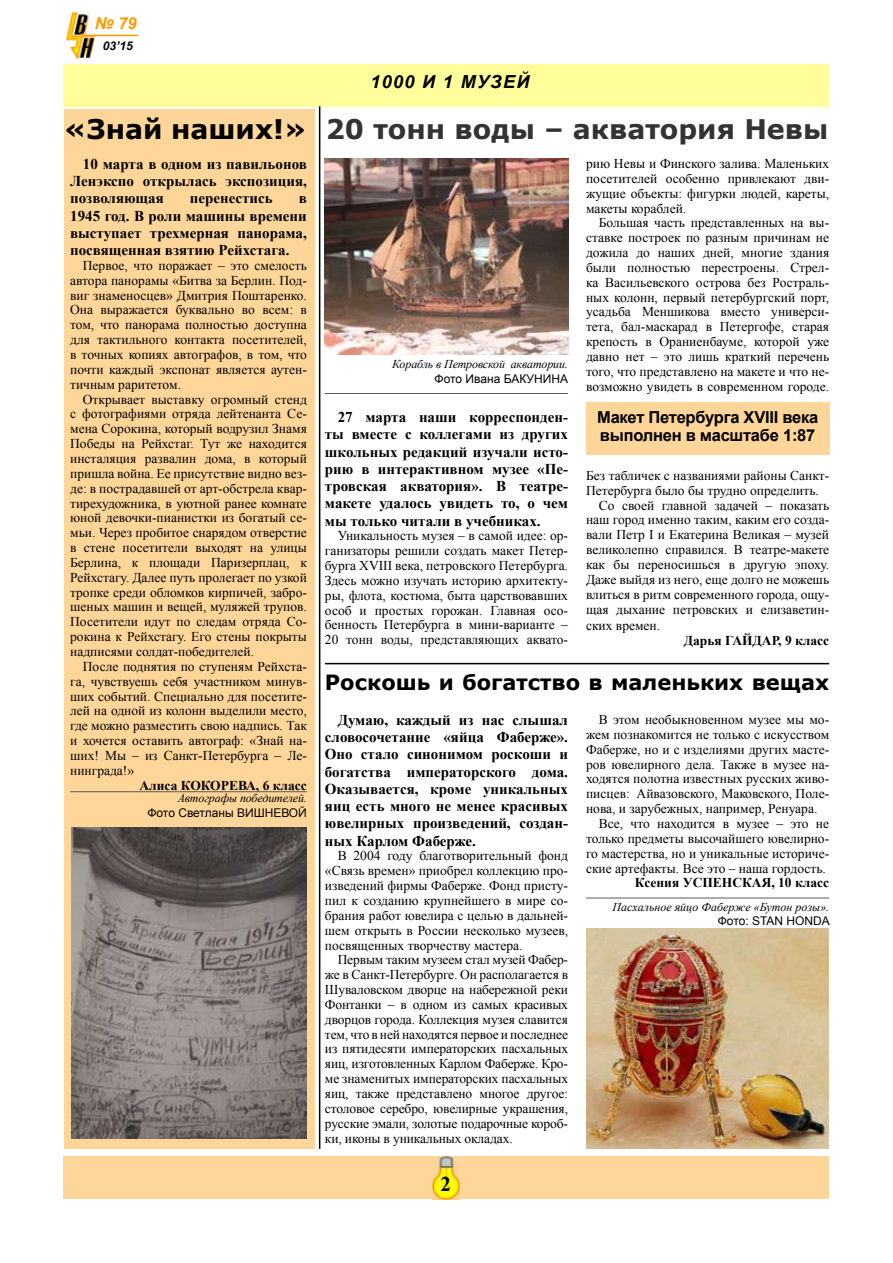
<style>
.page{position:relative;width:893px;height:1263px;background:#fff}
.page>*{position:absolute;margin:0;border:0;box-sizing:border-box;transform-origin:0 0}
.t1{font:700 27px "Verdana";color:#333}
.t2{font:700 27px "Verdana";color:#000}
.t3{font:700 21px "Verdana";color:#000}
.t4{font:700 21px "Times New Roman";color:#000}
.t5{font:italic 700 18px "Arial";letter-spacing:.075em;color:#000}
.t6{font:700 16.5px/18px "Arial";letter-spacing:-.015em;color:#000}
.t7{font:italic 700 16.5px "Arial";color:#f90}
.t8{font:700 15px/17.2px "Times New Roman";color:#000;text-align:justify}
.t9{font:13.5px/14.9px "Times New Roman";color:#000;text-align:justify}
.t10{font:700 13.5px "Times New Roman";color:#000}
.t11{font:italic 12px "Times New Roman";letter-spacing:-.01em;color:#000}
.t12{font:12px "Arial";color:#000}
.t13{font:italic 700 12px "Arial";color:#000}
</style>
<div class="page">
<div style="left:64px;top:110px;width:250px;height:1039px;background:#ffd69a"></div>
<div style="left:64px;top:1157px;width:765px;height:42px;background:#ffd69a"></div>
<img style="left:432px;top:1157px;width:27px;height:42px">
<img style="left:66px;top:12px;width:29px;height:48px">
<hr style="left:83px;top:35px;width:55px;height:1px;background:#f90">
<div style="left:64px;top:64px;width:765px;height:42px;background:#fffe9a"></div>
<img style="left:586px;top:928px;width:242px;height:221px">
<hr style="left:586px;top:898px;width:243px;height:1px;background:#5a5a5a">
<hr style="left:325px;top:663px;width:504px;height:1px;background:#000">
<img style="left:72px;top:827px;width:235px;height:312px">
<hr style="left:70px;top:791px;width:237px;height:1px;background:#5a5a5a">
<img style="left:325px;top:159px;width:243px;height:196px">
<div style="left:586px;top:403px;width:243px;height:52px;background:#ffd69a"></div>
<hr style="left:325px;top:393px;width:243px;height:1px;background:#5a5a5a">
<hr style="left:319px;top:106px;width:1px;height:1043px;background:#000">
<p class="t7" style="left:95px;top:12px;width:43px">№ 79</p>
<p class="t13" style="left:103px;top:38px;width:32px">03’15</p>
<h1 class="t2" style="left:64px;top:110px;width:245px">«Знай наших!»</h1>
<p class="t8" style="left:70px;top:155px;width:238px;text-indent:13px">10 марта в одном из павильонов Ленэкспо открылась экспозиция, позволяющая</p>
<p class="t8" style="left:190px;top:189px;width:85px">перенестись</p>
<p class="t8" style="left:70px;top:189px;width:238px;text-indent:229px">в 1945 год. В роли машины времени выступает трехмерная панорама, посвященная взятию Рейхстага.</p>
<p class="t9" style="left:70px;top:258px;width:238px;text-indent:13px">Первое, что поражает – это смелость автора панорамы «Битва за Берлин. Под&shy;виг знаменосцев» Дмитрия Поштаренко.<br>Она выражается буквально во всем: в том, что панорама полностью доступна для тактильного контакта посетителей, в точных копиях автографов, в том, что почти каждый экспонат является аутен&shy;тичным раритетом.</p>
<p class="t9" style="left:70px;top:391px;width:238px;text-indent:13px">Открывает выставку огромный стенд с фотографиями отряда лейтенанта Се&shy;мена Сорокина, который водрузил Знамя Победы на Рейхстаг. Тут же находится инсталяция развалин дома, в который пришла война. Ее присутствие видно вез&shy;де: в пострадавшей от арт-обстрела квар&shy;тирехудожника, в уютной ранее комнате юной девочки-пианистки из богатый се&shy;мьи. Через пробитое снарядом отверстие в стене посетители выходят на улицы Берлина, к площади Паризерплац, к Рейхстагу. Далее путь пролегает по узкой тропке среди обломков кирпичей, забро&shy;шеных машин и вещей, муляжей трупов.<br>Посетители идут по следам отряда Со&shy;рокина к Рейхстагу. Его стены покрыты надписями солдат-победителей.</p>
<p class="t9" style="left:70px;top:659px;width:238px;text-indent:13px">После поднятия по ступеням Рейхста&shy;га, чувствуешь себя участником минув&shy;ших событий. Специально для посетите&shy;лей на одной из колонн выделили место, где можно разместить свою надпись. Так и хочется оставить автограф: «Знай на&shy;ших! Мы – из Санкт-Петербурга – Ле&shy;нинграда!»</p>
<p class="t10" style="left:139px;top:776px;width:169px">Алиса КОКОРЕВА, 6 класс</p>
<p class="t11" style="left:178px;top:790px;width:131px">Автографы победителей.</p>
<p class="t12" style="left:147px;top:805px;width:161px">Фото Светланы ВИШНЕВОЙ</p>
<h3 class="t5" style="left:370px;top:70px;width:161px">1000 И 1 МУЗЕЙ</h3>
<h1 class="t1" style="left:326px;top:110px;width:504px">20 тонн воды – акватория Невы</h1>
<p class="t9" style="left:586px;top:156px;width:245px">рию Невы и Финского залива. Маленьких посетителей особенно привлекают дви&shy;жущие объекты: фигурки людей, кареты, макеты кораблей.</p>
<p class="t9" style="left:586px;top:215px;width:245px;text-indent:13px">Большая часть представленных на вы&shy;ставке построек по разным причинам не дожила до наших дней, многие здания были полностью перестроены. Стрел&shy;ка Васильевского острова без Ростраль&shy;ных колонн, первый петербургский порт, усадьба Меншикова вместо универси&shy;тета, бал-маскарад в Петергофе, старая крепость в Ораниенбауме, которой уже давно нет – это лишь краткий перечень того, что представлено на макете и что не&shy;возможно увидеть в современном городе.</p>
<p class="t11" style="left:392px;top:356px;width:177px">Корабль в Петровской акватории.</p>
<p class="t12" style="left:435px;top:371px;width:135px">Фото Ивана БАКУНИНА</p>
<p class="t8" style="left:325px;top:408px;width:245px;text-indent:13px">27 марта наши корреспонден&shy;ты вместе с коллегами из других школьных редакций изучали исто&shy;рию в интерактивном музее «Пе&shy;тровская акватория». В театре&shy;макете удалось увидеть то, о чем мы только читали в учебниках.</p>
<p class="t9" style="left:325px;top:528px;width:245px;text-indent:13px">Уникальность музея – в самой идее: ор&shy;ганизаторы решили создать макет Петер&shy;бурга XVIII века, петровского Петербурга.<br>Здесь можно изучать историю архитекту&shy;ры, флота, костюма, быта царствовавших особ и простых горожан. Главная осо&shy;бенность Петербурга в мини-варианте – 20 тонн воды, представляющих аквато-</p>
<p class="t6" style="left:597px;top:409px;width:223px">Макет Петербурга XVIII века выполнен в масштабе 1:87</p>
<p class="t9" style="left:586px;top:468px;width:245px">Без табличек с названиями районы Санкт-</p>
<p class="t9" style="left:586px;top:482px;width:234px">Петербурга было бы трудно определить.</p>
<p class="t9" style="left:599px;top:497px;width:232px">Со своей главной задачей – показать</p>
<p class="t9" style="left:586px;top:512px;width:245px">наш город именно таким, каким его созда-</p>
<p class="t9" style="left:586px;top:527px;width:245px">вали Петр I и Екатерина Великая – музей</p>
<p class="t9" style="left:586px;top:542px;width:245px">великолепно справился. В театре-макете</p>
<p class="t9" style="left:586px;top:557px;width:245px">как бы переносишься в другую эпоху.</p>
<p class="t9" style="left:586px;top:572px;width:245px">Даже выйдя из него, еще долго не можешь</p>
<p class="t9" style="left:586px;top:586px;width:245px">влиться в ритм современного города, ощу-</p>
<p class="t9" style="left:586px;top:601px;width:245px">щая дыхание петровских и елизаветин-</p>
<p class="t9" style="left:586px;top:617px;width:76px">ских времен.</p>
<p class="t10" style="left:684px;top:631px;width:147px">Дарья ГАЙДАР, 9 класс</p>
<h2 class="t3" style="left:325px;top:668px;width:506px">Роскошь и богатство в маленьких вещах</h2>
<p class="t9" style="left:599px;top:712px;width:232px">В этом необыкновенном музее мы мо-</p>
<p class="t9" style="left:586px;top:727px;width:245px">жем познакомится не только с искусством</p>
<p class="t9" style="left:586px;top:741px;width:245px">Фаберже, но и с изделиями других масте-</p>
<p class="t9" style="left:586px;top:756px;width:245px">ров ювелирного дела. Также в музее на-</p>
<p class="t9" style="left:586px;top:771px;width:245px">ходятся полотна известных русских живо-</p>
<p class="t9" style="left:586px;top:786px;width:245px">писцев: Айвазовского, Маковского, Поле-</p>
<p class="t9" style="left:586px;top:801px;width:233px">нова, и зарубежных, например, Ренуара.</p>
<p class="t9" style="left:599px;top:816px;width:232px">Все, что находится в музее – это не</p>
<p class="t9" style="left:586px;top:831px;width:245px">только предметы высочайшего ювелирно-</p>
<p class="t9" style="left:586px;top:845px;width:245px">го мастерства, но и уникальные историче-</p>
<p class="t9" style="left:586px;top:860px;width:241px">ские артефакты. Все это – наша гордость.</p>
<p class="t10" style="left:635px;top:873px;width:196px">Ксения УСПЕНСКАЯ, 10 класс</p>
<p class="t8" style="left:325px;top:711px;width:245px;text-indent:13px">Думаю, каждый из нас слышал словосочетание «яйца Фаберже».<br>Оно стало синонимом роскоши и богатства императорского дома.<br>Оказывается, кроме уникальных яиц есть много не менее красивых ювелирных произведений, создан&shy;ных Карлом Фаберже.</p>
<p class="t9" style="left:325px;top:848px;width:245px;text-indent:13px">В 2004 году благотворительный фонд «Связь времен» приобрел коллекцию про&shy;изведений фирмы Фаберже. Фонд присту&shy;пил к созданию крупнейшего в мире со&shy;брания работ ювелира с целью в дальней&shy;шем открыть в России несколько музеев, посвященных творчеству мастера.</p>
<p class="t9" style="left:325px;top:952px;width:245px;text-indent:13px">Первым таким музеем стал музей Фабер&shy;же в Санкт-Петербурге. Он располагается в Шуваловском дворце на набережной реки Фонтанки – в одном из самых красивых дворцов города. Коллекция музея славится тем, что в ней находятся первое и последнее из пятидесяти императорских пасхальных яиц, изготовленных Карлом Фаберже. Кро&shy;ме знаменитых императорских пасхальных яиц, также представлено многое другое: столовое серебро, ювелирные украшения, русские эмали, золотые подарочные короб&shy;ки, иконы в уникальных окладах.</p>
<p class="t11" style="left:613px;top:898px;width:218px">Пасхальное яйцо Фаберже «Бутон розы».</p>
<p class="t12" style="left:718px;top:913px;width:114px">Фото: STAN HONDA</p>
<h2 class="t4" style="left:440px;top:1170px;width:12px">2</h2>
</div>
